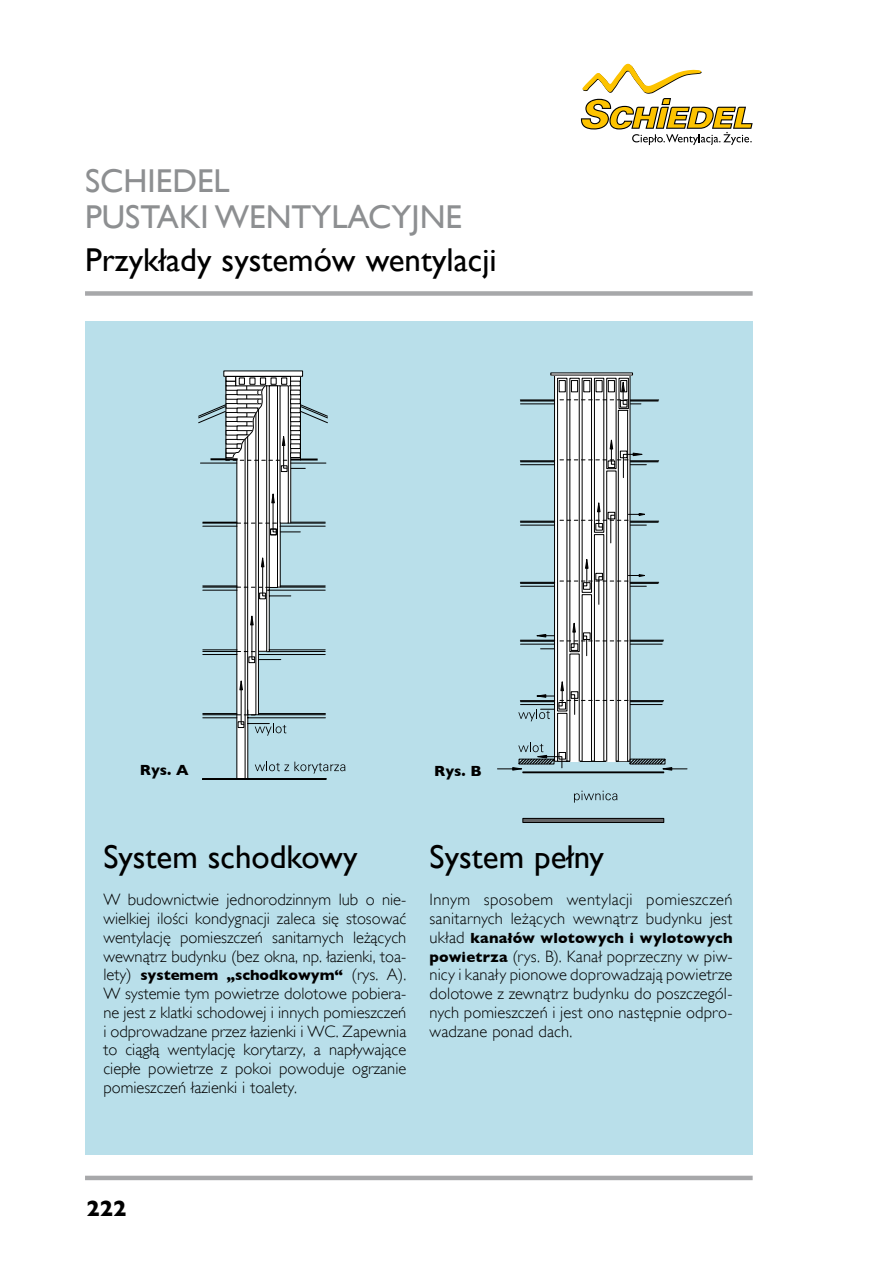
<style>
.page{position:relative;width:893px;height:1263px;background:#fff}
.page>*{position:absolute;margin:0;border:0;box-sizing:border-box;transform-origin:0 0}
.t1{font:33px "Gill Sans";color:#000}
.t2{font:33px/36px "Gill Sans";color:#8d8f91}
.t3{font:700 22.5px "Gill Sans";color:#000}
.t4{font:300 16.5px/18.8px "Gill Sans";color:#000;text-align:justify}
.t5{font:700 15px "Gill Sans";color:#000}
.s1{font-weight:300;font-size:16.5px}
.s2{font-weight:700;font-size:15px}
</style>
<div class="page">
<svg style="left:581px;top:64px;width:172px;height:81px"></svg>
<div style="left:85px;top:321px;width:668px;height:833px;background:#b9dfea"></div>
<div style="left:224px;top:371px;width:79px;height:5px;background:#fff"></div>
<div style="left:226px;top:376px;width:10px;height:5px;border:1px solid #000"></div>
<div style="left:235px;top:376px;width:56px;height:10px;border:1px solid #000"></div>
<div style="left:202px;top:778px;width:124px;height:2px;border:1px solid #000"></div>
<svg style="left:198px;top:377px;width:148px;height:402px"></svg>
<hr style="left:523px;top:818px;width:141px;height:4px;background:#646567">
<div style="left:522px;top:818px;width:142px;height:5px;border:1px solid #000"></div>
<div style="left:522px;top:772px;width:142px;height:1px;border:1px solid #000"></div>
<svg style="left:574px;top:791px;width:43px;height:12px"></svg>
<svg style="left:497px;top:375px;width:190px;height:396px"></svg>
<div style="left:85px;top:291px;width:668px;height:5px;background:#a7a8aa"></div>
<hr style="left:85px;top:1176px;width:668px;height:4px;background:#a7a8aa">
<h1 class="t2" style="left:85px;top:163px;width:378px">Schiedel<br>Pustaki wentylacyjne</h1>
<h1 class="t1" style="left:85px;top:240px;width:413px">Przykłady systemów wentylacji</h1>
<p class="t5" style="left:140px;top:761px;width:50px">Rys. A</p>
<p class="t5" style="left:434px;top:762px;width:49px">Rys. B</p>
<h1 class="t1" style="left:103px;top:837px;width:256px">System schodkowy</h1>
<p class="t4" style="left:103px;top:890px;width:304px">W budownictwie jednorodzinnym lub o nie&shy;wielkiej ilości kondygnacji zaleca się stosować wentylację pomieszczeń sanitarnych leżących wewnątrz budynku (bez okna, np. łazienki, toa-</p>
<p class="t5" style="left:103px;top:966px;width:304px"><span class="s1">lety)</span> systemem „schodkowym“ <span class="s1">(rys. A).</span></p>
<p class="t4" style="left:103px;top:984px;width:305px">W systemie tym powietrze dolotowe pobiera&shy;ne jest z klatki schodowej i innych pomieszczeń i odprowadzane przez łazienki i WC. Zapewnia to ciągłą wentylację korytarzy, a napływające ciepłe powietrze z pokoi powoduje ogrzanie pomieszczeń łazienki i toalety.</p>
<h1 class="t1" style="left:430px;top:837px;width:176px">System pełny</h1>
<p class="t4" style="left:430px;top:890px;width:304px">Innym sposobem wentylacji pomieszczeń sanitarnych leżących wewnątrz budynku jest</p>
<p class="t5" style="left:430px;top:929px;width:304px"><span class="s1">układ</span> kanałów wlotowych i wylotowych</p>
<p class="t4" style="left:430px;top:947px;width:304px"><span class="s2">powietrza</span> (rys. B). Kanał poprzeczny w piw&shy;nicy i kanały pionowe doprowadzają powietrze dolotowe z zewnątrz budynku do poszczegól&shy;nych pomieszczeń i jest ono następnie odpro&shy;wadzane ponad dach.</p>
<h2 class="t3" style="left:87px;top:1195px;width:42px">222</h2>
</div>
